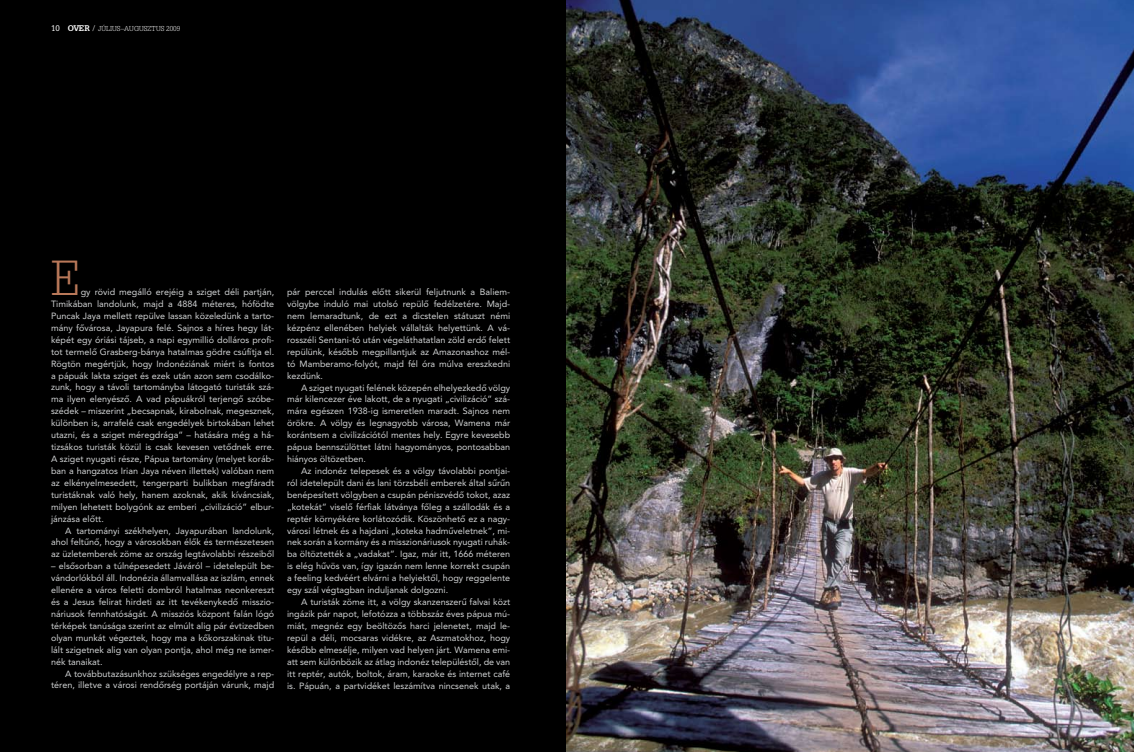
<style>
.page{position:relative;width:1134px;height:752px;background:#fff}
.page>*{position:absolute;margin:0;border:0;box-sizing:border-box;transform-origin:0 0}
.t1{font:300 48px "Glypha";color:#b97859}
.t2{font:9px/11.9px "Avenir Roman H";color:#d1d3d4;text-align:justify}
.t3{font:300 7px "Glypha";letter-spacing:.01em;color:#fff}
.s1{font-family:"Glypha Reg";font-weight:400;font-size:8px}
.s2{font-family:"Glypha Reg";font-weight:700;font-size:8px}
.s3{font-size:8px}
</style>
<div class="page">
<div style="left:0;top:0;width:1134px;height:751px;background:#000"></div>
<img style="left:567px;top:0;width:567px;height:751px">
<p class="t3" style="left:51px;top:24px;width:131px"><span class="s1">10</span> <span class="s2">OVER</span> <span class="s3">/</span> JÚLIUS–AUGUSZTUS 2009</p>
<h1 class="t1" style="left:51px;top:251px;width:31px">E</h1>
<p class="t2" style="left:51px;top:286px;width:225px;text-indent:30px">gy rövid megálló erejéig a sziget déli partján, Timikában landolunk, majd a 4884 méteres, hófödte Puncak Jaya mellett repülve lassan közeledünk a tarto&shy;mány fôvárosa, Jayapura felé. Sajnos a híres hegy lát&shy;képét egy óriási tájseb, a napi egymillió dolláros profi&shy;tot termelô Grasberg-bánya hatalmas gödre csúfítja el.<br>Rögtön megértjük, hogy Indonéziának miért is fontos a pápuák lakta sziget és ezek után azon sem csodálko&shy;zunk, hogy a távoli tartományba látogató turisták szá&shy;ma ilyen elenyészô. A vad pápuákról terjengô szóbe&shy;szédek – miszerint „becsapnak, kirabolnak, megesznek, különben is, arrafelé csak engedélyek birtokában lehet utazni, és a sziget méregdrága” – hatására még a há&shy;tizsákos turisták közül is csak kevesen vetôdnek erre.<br>A sziget nyugati része, Pápua tartomány (melyet koráb&shy;ban a hangzatos Irian Jaya néven illettek) valóban nem az elkényelmesedett, tengerparti bulikban megfáradt turistáknak való hely, hanem azoknak, akik kíváncsiak, milyen lehetett bolygónk az emberi „civilizáció” elbur&shy;jánzása elôtt.</p>
<p class="t2" style="left:51px;top:524px;width:225px;text-indent:14px">A tartományi székhelyen, Jayapurában landolunk, ahol feltûnô, hogy a városokban élôk és természetesen az üzletemberek zöme az ország legtávolabbi részeibôl</p>
<p class="t2" style="left:51px;top:560px;width:225px">– elsôsorban a túlnépesedett Jáváról – idetelepült be&shy;vándorlókból áll. Indonézia államvallása az iszlám, ennek ellenére a város feletti dombról hatalmas neonkereszt és a Jesus felirat hirdeti az itt tevékenykedô misszio&shy;náriusok fennhatóságát. A missziós központ falán lógó térképek tanúsága szerint az elmúlt alig pár évtizedben olyan munkát végeztek, hogy ma a kôkorszakinak titu&shy;lált szigetnek alig van olyan pontja, ahol még ne ismer&shy;nék tanaikat.</p>
<p class="t2" style="left:51px;top:667px;width:225px;text-align:right">A továbbutazásunkhoz szükséges engedélyre a rep&shy;téren, illetve a városi rendôrség portáján várunk, majd</p>
<p class="t2" style="left:287px;top:286px;width:225px">pár perccel indulás elôtt sikerül feljutnunk a Baliem&shy;völgybe induló mai utolsó repülô fedélzetére. Majd&shy;nem lemaradtunk, de ezt a dicstelen státuszt némi kézpénz ellenében helyiek vállalták helyettünk. A vá&shy;rosszéli Sentani-tó után végeláthatatlan zöld erdô felett repülünk, késôbb megpillantjuk az Amazonashoz mél&shy;tó Mamberamo-folyót, majd fél óra múlva ereszkedni kezdünk.</p>
<p class="t2" style="left:287px;top:381px;width:225px;text-indent:14px">A sziget nyugati felének közepén elhelyezkedô völgy már kilencezer éve lakott, de a nyugati „civilizáció” szá&shy;mára egészen 1938-ig ismeretlen maradt. Sajnos nem örökre. A völgy és legnagyobb városa, Wamena már korántsem a civilizációtól mentes hely. Egyre kevesebb pápua bennszülöttet látni hagyományos, pontosabban hiányos öltözetben.</p>
<p class="t2" style="left:287px;top:464px;width:225px;text-indent:14px">Az indonéz telepesek és a völgy távolabbi pontjai&shy;ról idetelepült dani és lani törzsbéli emberek által sûrûn benépesített völgyben a csupán péniszvédô tokot, azaz „kotekát” viselô férfiak látványa fôleg a szállodák és a reptér környékére korlátozódik. Köszönhetô ez a nagy&shy;városi létnek és a hajdani „koteka hadmûveletnek”, mi&shy;nek során a kormány és a misszionáriusok nyugati ruhák&shy;ba öltöztették a „vadakat”. Igaz, már itt, 1666 méteren is elég hûvös van, így igazán nem lenne korrekt csupán a feeling kedvéért elvárni a helyiektôl, hogy reggelente egy szál végtagban induljanak dolgozni.</p>
<p class="t2" style="left:287px;top:595px;width:225px;text-indent:14px">A turisták zöme itt, a völgy skanzenszerû falvai közt ingázik pár napot, lefotózza a többszáz éves pápua mú&shy;miát, megnéz egy beöltözôs harci jelenetet, majd le&shy;repül a déli, mocsaras vidékre, az Aszmatokhoz, hogy késôbb elmesélje, milyen vad helyen járt. Wamena emi&shy;att sem különbözik az átlag indonéz településtôl, de van itt reptér, autók, boltok, áram, karaoke és internet café is. Pápuán, a partvidéket leszámítva nincsenek utak, a</p>
</div>
